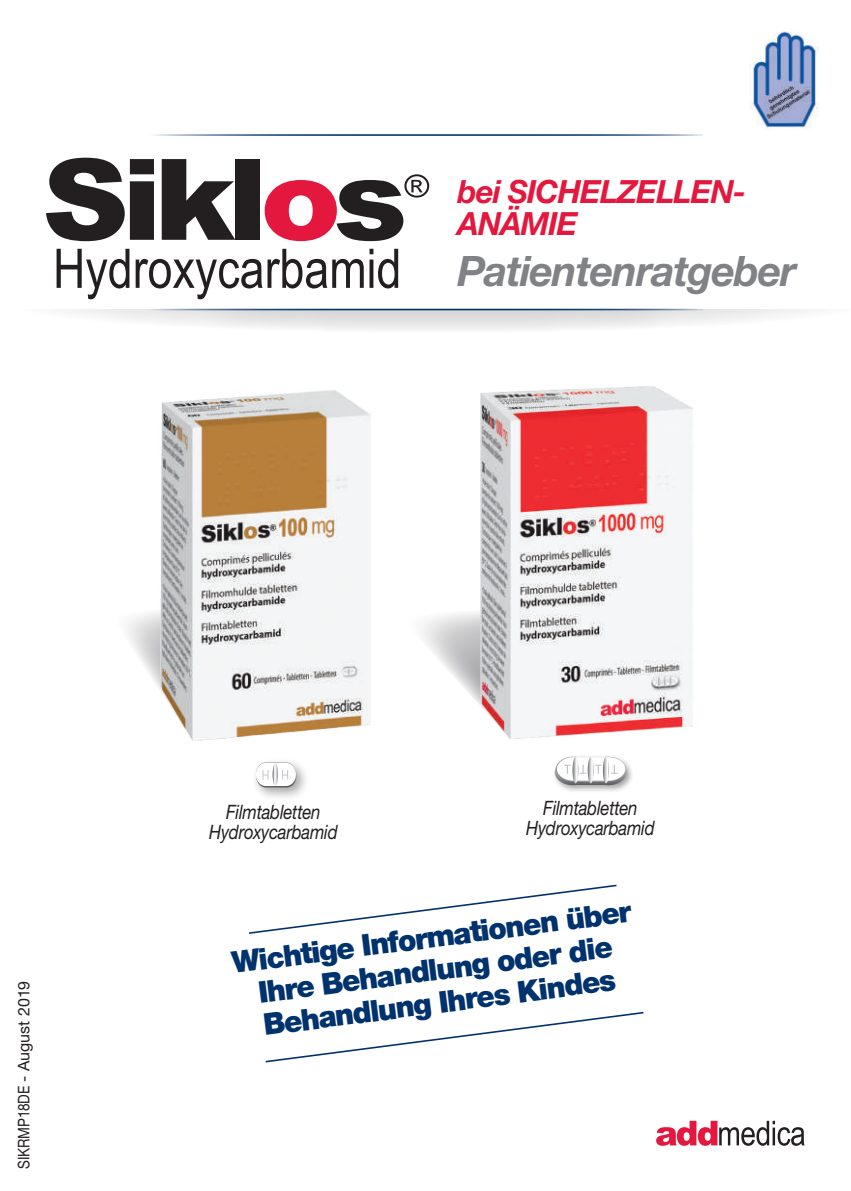
<style>
.page{position:relative;width:851px;height:1191px;background:#fff}
.page>*{position:absolute;margin:0;border:0;box-sizing:border-box;transform-origin:0 0}
.t1{font:italic 700 42px "Helvetica Neue";letter-spacing:-.03em;color:#808285}
.t2{font:italic 700 32px/32px "Helvetica Neue";letter-spacing:-.03em;color:#e4183e}
.t3{font:900 30px/32.8px "Helvetica Neue";color:#00326d;text-align:center}
.t4{font:italic 19.8px/19.8px "Helvetica Neue";letter-spacing:-.015em;color:#231f20;text-align:center;scale:.85 1}
.t5{font:16px "Helvetica Neue";letter-spacing:-.015em;color:#231f20;scale:.85 1}
</style>
<div class="page">
<svg style="left:66px;top:309px;width:743px;height:21px"></svg>
<hr style="left:144px;top:134px;width:559px;height:2px;background:#00326d">
<hr style="left:144px;top:309px;width:559px;height:1px;background:#00326d">
<svg style="left:656px;top:1120px;width:148px;height:25px"></svg>
<svg style="left:46px;top:158px;width:108px;height:83px"></svg>
<svg style="left:162px;top:159px;width:73px;height:81px"></svg>
<div style="left:236px;top:159px;width:24px;height:81px;background:#231f20"></div>
<svg style="left:265px;top:174px;width:164px;height:67px"></svg>
<svg style="left:57px;top:249px;width:72px;height:50px"></svg>
<svg style="left:136px;top:249px;width:227px;height:50px"></svg>
<svg style="left:369px;top:249px;width:29px;height:39px"></svg>
<svg style="left:422px;top:615px;width:31px;height:59px"></svg>
<div style="left:552px;top:754px;width:82px;height:39px;background:#231f20;opacity:.4"></div>
<svg style="left:554px;top:768px;width:72px;height:17px"></svg>
<img style="left:134px;top:390px;width:237px;height:351px">
<img style="left:453px;top:386px;width:240px;height:382px">
<div style="left:251px;top:757px;width:59px;height:44px;background:#231f20;opacity:.4"></div>
<svg style="left:256px;top:762px;width:40px;height:25px"></svg>
<svg style="left:249px;top:884px;width:368px;height:50px"></svg>
<svg style="left:265px;top:1011px;width:379px;height:52px"></svg>
<img style="left:749px;top:31px;width:70px;height:99px">
<p class="t2" style="left:457px;top:175px;width:290px">bei SICHELZELLEN-<br>ANÄMIE</p>
<h1 class="t1" style="left:457px;top:245px;width:340px">Patientenratgeber</h1>
<p class="t5" style="left:14px;top:1168px;width:223px;rotate:-90deg">SIKRMP18DE - August 2019</p>
<p class="t4" style="left:209px;top:801px;width:153px">Filmtabletten<br>Hydroxycarbamid</p>
<p class="t4" style="left:526px;top:798px;width:153px">Filmtabletten<br>Hydroxycarbamid</p>
<p class="t3" style="left:230px;top:945px;width:404px;rotate:-7deg">Wichtige Informationen über<br>Ihre Behandlung oder die<br>Behandlung Ihres Kindes</p>
</div>
